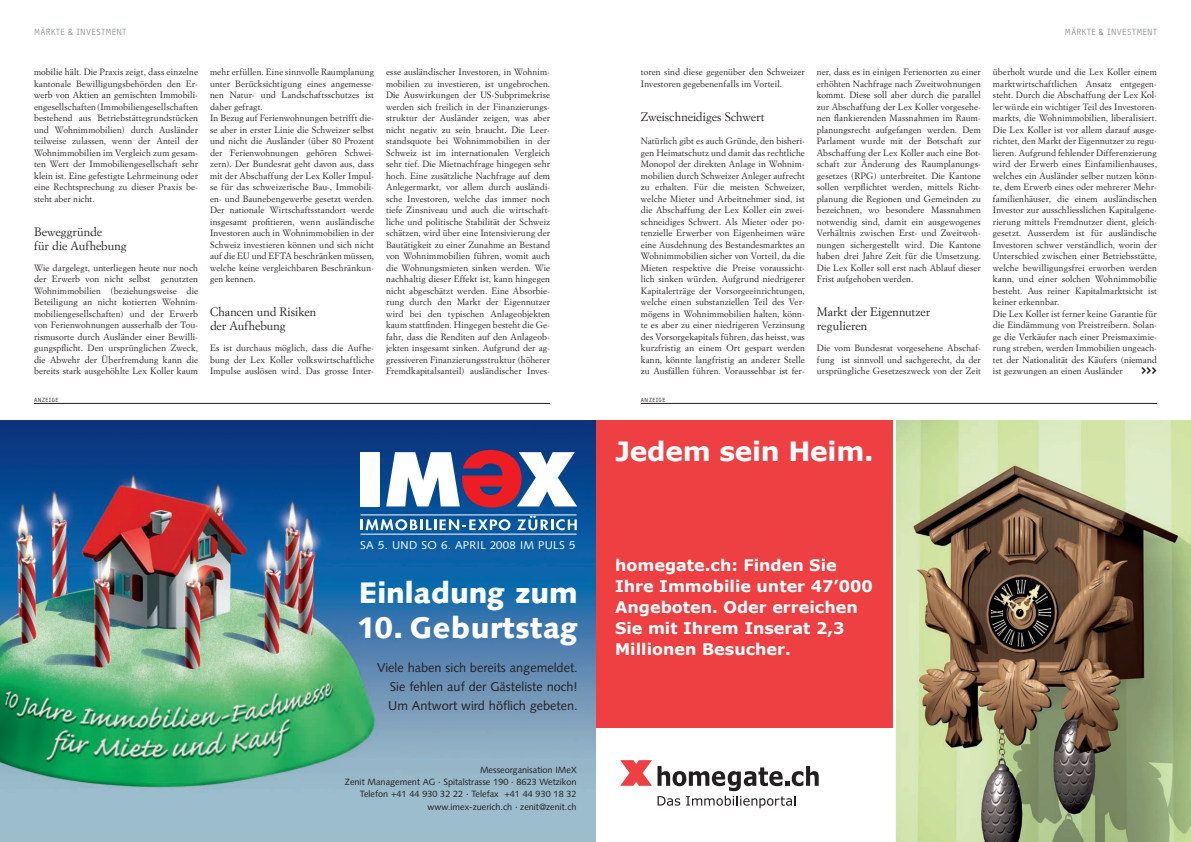
<style>
.page{position:relative;width:1191px;height:842px;background:#fff}
.page>*{position:absolute;margin:0;border:0;box-sizing:border-box;transform-origin:0 0}
.t1{font:900 29.7px "Syntax";letter-spacing:.02em;color:#fff}
.t2{font:900 29.7px "Syntax";color:#fff}
.t3{font:700 26.5px "Verdana";letter-spacing:-.01em;color:#fff}
.t4{font:700 16px/21px "Verdana";color:#fff}
.t5{font:12.7px/19.2px "Syntax";color:#231f20;text-align:justify}
.Zwischentitel{font:12px/14px "Simoncini Garamond";letter-spacing:.005em;color:#231f20}
.t6{font:900 12px "Typestar";color:#231f20}
.t7{font:11.3px "Syntax";letter-spacing:.03em;color:#fff}
.t8{font:9.1px/12.1px "Syntax";color:#231f20;text-align:right}
.Lauftext{font:9px/11.5px "Simoncini Garamond";letter-spacing:.015em;color:#231f20;text-align:justify}
.Spitzmarke{font:9px "Typestar";letter-spacing:.045em;color:#939598}
.t9{font:6px "Typestar";letter-spacing:.065em;color:#231f20}
</style>
<div class="page">
<div style="left:595px;top:420px;width:299px;height:307px;background:#ee3f43"></div>
<img style="left:895px;top:420px;width:296px;height:422px">
<svg style="left:620px;top:760px;width:198px;height:48px"></svg>
<hr style="left:893px;top:420px;width:2px;height:422px;background:#fff">
<div style="left:0;top:420px;width:595px;height:422px;background:#9ebdcb"></div>
<img style="left:0;top:420px;width:595px;height:369px">
<div style="left:360px;top:452px;width:20px;height:54px;background:#fff"></div>
<svg style="left:386px;top:450px;width:191px;height:57px;background:#a790aa"></svg>
<svg style="left:360px;top:519px;width:150px;height:11px;background:#72a0c9"></svg>
<svg style="left:517px;top:516px;width:60px;height:14px"></svg>
<hr style="left:360px;top:515px;width:216px;height:1px;background:#fff">
<hr style="left:360px;top:534px;width:216px;height:1px;background:#fff">
<hr style="left:34px;top:403px;width:516px;height:1px;background:#231f20">
<hr style="left:641px;top:403px;width:516px;height:1px;background:#231f20">
<p class="Spitzmarke" style="left:34px;top:27px;width:94px">MÄRKTE &amp; INVESTMENT</p>
<p class="Spitzmarke" style="left:1064px;top:27px;width:94px">MÄRKTE &amp; INVESTMENT</p>
<p class="Lauftext" style="left:34px;top:66px;width:165px">mobilie hält. Die Praxis zeigt, dass einzelne kantonale Bewilligungsbehörden den Er&shy;werb von Aktien an gemischten Immobili&shy;engesellschaften (Immobiliengesellschaften bestehend aus Betriebstättegrundstücken und Wohnimmobilien) durch Ausländer teilweise zulassen, wenn der Anteil der Wohnimmobilien im Vergleich zum gesam&shy;ten Wert der Immobiliengesellschaft sehr klein ist. Eine gefestigte Lehrmeinung oder eine Rechtsprechung zu dieser Praxis be&shy;steht aber nicht.</p>
<p class="Zwischentitel" style="left:34px;top:224px;width:94px">Beweggründe<br>für die Aufhebung</p>
<p class="Lauftext" style="left:34px;top:261px;width:165px">Wie dargelegt, unterliegen heute nur noch der Erwerb von nicht selbst genutzten Wohnimmobilien (beziehungsweise die Beteiligung an nicht kotierten Wohnim&shy;mobiliengesellschaften) und der Erwerb von Ferienwohnungen ausserhalb der Tou&shy;rismusorte durch Ausländer einer Bewilli&shy;gungspflicht. Den ursprünglichen Zweck, die Abwehr der Überfremdung kann die bereits stark ausgehöhlte Lex Koller kaum</p>
<p class="Lauftext" style="left:210px;top:66px;width:165px">mehr erfüllen. Eine sinnvolle Raumplanung unter Berücksichtigung eines angemesse&shy;nen Natur- und Landschaftsschutzes ist daher gefragt.</p>
<p class="Lauftext" style="left:210px;top:112px;width:165px">In Bezug auf Ferienwohnungen betrifft die&shy;se aber in erster Linie die Schweizer selbst und nicht die Ausländer (über 80 Prozent der Ferienwohnungen gehören Schwei&shy;zern). Der Bundesrat geht davon aus, dass mit der Abschaffung der Lex Koller Impul&shy;se für das schweizerische Bau-, Immobili&shy;en- und Baunebengewerbe gesetzt werden.<br>Der nationale Wirtschaftsstandort werde insgesamt profitieren, wenn ausländische Investoren auch in Wohnimmobilien in der Schweiz investieren können und sich nicht auf die EU und EFTA beschränken müssen, welche keine vergleichbaren Beschränkun&shy;gen kennen.</p>
<p class="Zwischentitel" style="left:210px;top:305px;width:108px">Chancen und Risiken</p>
<p class="Zwischentitel" style="left:210px;top:319px;width:77px">der Aufhebung</p>
<p class="Lauftext" style="left:210px;top:342px;width:165px">Es ist durchaus möglich, dass die Aufhe&shy;bung der Lex Koller volkswirtschaftliche Impulse auslösen wird. Das grosse Inter-</p>
<p class="Lauftext" style="left:386px;top:66px;width:165px">esse ausländischer Investoren, in Wohnim&shy;mobilien zu investieren, ist ungebrochen.<br>Die Auswirkungen der US-Subprimekrise werden sich freilich in der Finanzierungs&shy;struktur der Ausländer zeigen, was aber nicht negativ zu sein braucht. Die Leer&shy;standsquote bei Wohnimmobilien in der Schweiz ist im internationalen Vergleich sehr tief. Die Mietnachfrage hingegen sehr hoch. Eine zusätzliche Nachfrage auf dem Anlegermarkt, vor allem durch ausländi&shy;sche Investoren, welche das immer noch tiefe Zinsniveau und auch die wirtschaft&shy;liche und politische Stabilität der Schweiz schätzen, wird über eine Intensivierung der Bautätigkeit zu einer Zunahme an Bestand von Wohnimmobilien führen, womit auch die Wohnungsmieten sinken werden. Wie nachhaltig dieser Effekt ist, kann hingegen nicht abgeschätzt werden. Eine Absorbie&shy;rung durch den Markt der Eigennutzer wird bei den typischen Anlageobjekten kaum stattfinden. Hingegen besteht die Ge&shy;fahr, dass die Renditen auf den Anlageob&shy;jekten insgesamt sinken. Aufgrund der ag&shy;gressiveren Finanzierungsstruktur (höherer Fremdkapitalsanteil) ausländischer Inves-</p>
<p class="Lauftext" style="left:641px;top:66px;width:165px">toren sind diese gegenüber den Schweizer<br>Investoren gegebenenfalls im Vorteil.</p>
<p class="Zwischentitel" style="left:641px;top:109px;width:125px">Zweischneidiges Schwert</p>
<p class="Lauftext" style="left:641px;top:135px;width:165px">Natürlich gibt es auch Gründe, den bisheri&shy;gen Heimatschutz und damit das rechtliche Monopol der direkten Anlage in Wohnim&shy;mobilien durch Schweizer Anleger aufrecht zu erhalten. Für die meisten Schweizer, welche Mieter und Arbeitnehmer sind, ist die Abschaffung der Lex Koller ein zwei&shy;schneidiges Schwert. Als Mieter oder po&shy;tenzielle Erwerber von Eigenheimen wäre eine Ausdehnung des Bestandesmarktes an Wohnimmobilien sicher von Vorteil, da die Mieten respektive die Preise voraussicht&shy;lich sinken würden. Aufgrund niedrigerer Kapitalerträge der Vorsorgeeinrichtungen, welche einen substanziellen Teil des Ver&shy;mögens in Wohnimmobilien halten, könn&shy;te es aber zu einer niedrigeren Verzinsung des Vorsorgekapitals führen, das heisst, was kurzfristig an einem Ort gespart werden kann, könnte langfristig an anderer Stelle zu Ausfällen führen. Voraussehbar ist fer-</p>
<p class="t9" style="left:34px;top:396px;width:26px">ANZEIGE</p>
<p class="t9" style="left:641px;top:396px;width:26px">ANZEIGE</p>
<p class="Lauftext" style="left:817px;top:66px;width:166px">ner, dass es in einigen Ferienorten zu einer erhöhten Nachfrage nach Zweitwohnungen kommt. Diese soll aber durch die parallel zur Abschaffung der Lex Koller vorgesehe&shy;nen flankierenden Massnahmen im Raum&shy;planungsrecht aufgefangen werden. Dem Parlament wurde mit der Botschaft zur Abschaffung der Lex Koller auch eine Bot&shy;schaft zur Änderung des Raumplanungs&shy;gesetzes (RPG) unterbreitet. Die Kantone sollen verpflichtet werden, mittels Richt&shy;planung die Regionen und Gemeinden zu bezeichnen, wo besondere Massnahmen notwendig sind, damit ein ausgewogenes Verhältnis zwischen Erst- und Zweitwoh&shy;nungen sichergestellt wird. Die Kantone haben drei Jahre Zeit für die Umsetzung.<br>Die Lex Koller soll erst nach Ablauf dieser Frist aufgehoben werden.</p>
<p class="Zwischentitel" style="left:817px;top:305px;width:115px">Markt der Eigennutzer</p>
<p class="Zwischentitel" style="left:817px;top:319px;width:52px">regulieren</p>
<p class="Lauftext" style="left:817px;top:342px;width:165px">Die vom Bundesrat vorgesehene Abschaf&shy;fung ist sinnvoll und sachgerecht, da der ursprüngliche Gesetzeszweck von der Zeit</p>
<p class="Lauftext" style="left:993px;top:66px;width:165px">überholt wurde und die Lex Koller einem marktwirtschaftlichen Ansatz entgegen&shy;steht. Durch die Abschaffung der Lex Kol&shy;ler würde ein wichtiger Teil des Investoren&shy;markts, die Wohnimmobilien, liberalisiert.<br>Die Lex Koller ist vor allem darauf ausge&shy;richtet, den Markt der Eigennutzer zu regu&shy;lieren. Aufgrund fehlender Differenzierung wird der Erwerb eines Einfamilienhauses, welches ein Ausländer selber nutzen könn&shy;te, dem Erwerb eines oder mehrerer Mehr&shy;familienhäuser, die einem ausländischen Investor zur ausschliesslichen Kapitalgene&shy;rierung mittels Fremdnutzer dient, gleich&shy;gesetzt. Ausserdem ist für ausländische Investoren schwer verständlich, worin der Unterschied zwischen einer Betriebsstätte, welche bewilligungsfrei erworben werden kann, und einer solchen Wohnimmobilie besteht. Aus reiner Kapitalmarktsicht ist keiner erkennbar.</p>
<p class="Lauftext" style="left:993px;top:307px;width:165px">Die Lex Koller ist ferner keine Garantie für die Eindämmung von Preistreibern. Solan&shy;ge die Verkäufer nach einer Preismaximie&shy;rung streben, werden Immobilien ungeach&shy;tet der Nationalität des Käufers (niemand ist gezwungen an einen Ausländer</p>
<p class="t6" style="left:1141px;top:362px;width:17px">›››</p>
<p class="t3" style="left:615px;top:434px;width:260px">Jedem sein Heim.</p>
<p class="t7" style="left:360px;top:538px;width:217px">SA 5. UND SO 6. APRIL 2008 IM PULS 5</p>
<p class="t2" style="left:359px;top:575px;width:220px">Einladung zum</p>
<p class="t1" style="left:357px;top:611px;width:222px">10. Geburtstag</p>
<p class="t5" style="left:388px;top:658px;width:191px;text-indent:-11px">Viele haben sich bereits angemeldet.<br>Sie fehlen auf der Gästeliste noch!<br>Um Antwort wird höflich gebeten.</p>
<p class="t8" style="left:345px;top:764px;width:233px">Messeorganisation IMeX<br>Zenit Management AG · Spitalstrasse 190 · 8623 Wetzikon Telefon +41 44 930 32 22 · Telefax +41 44 930 18 32 www.imex-zuerich.ch · zenit@zenit.ch</p>
<p class="t4" style="left:615px;top:554px;width:259px">homegate.ch: Finden Sie<br>Ihre Immobilie unter 47’000<br>Angeboten. Oder erreichen<br>Sie mit Ihrem Inserat 2,3<br>Millionen Besucher.</p>
</div>
